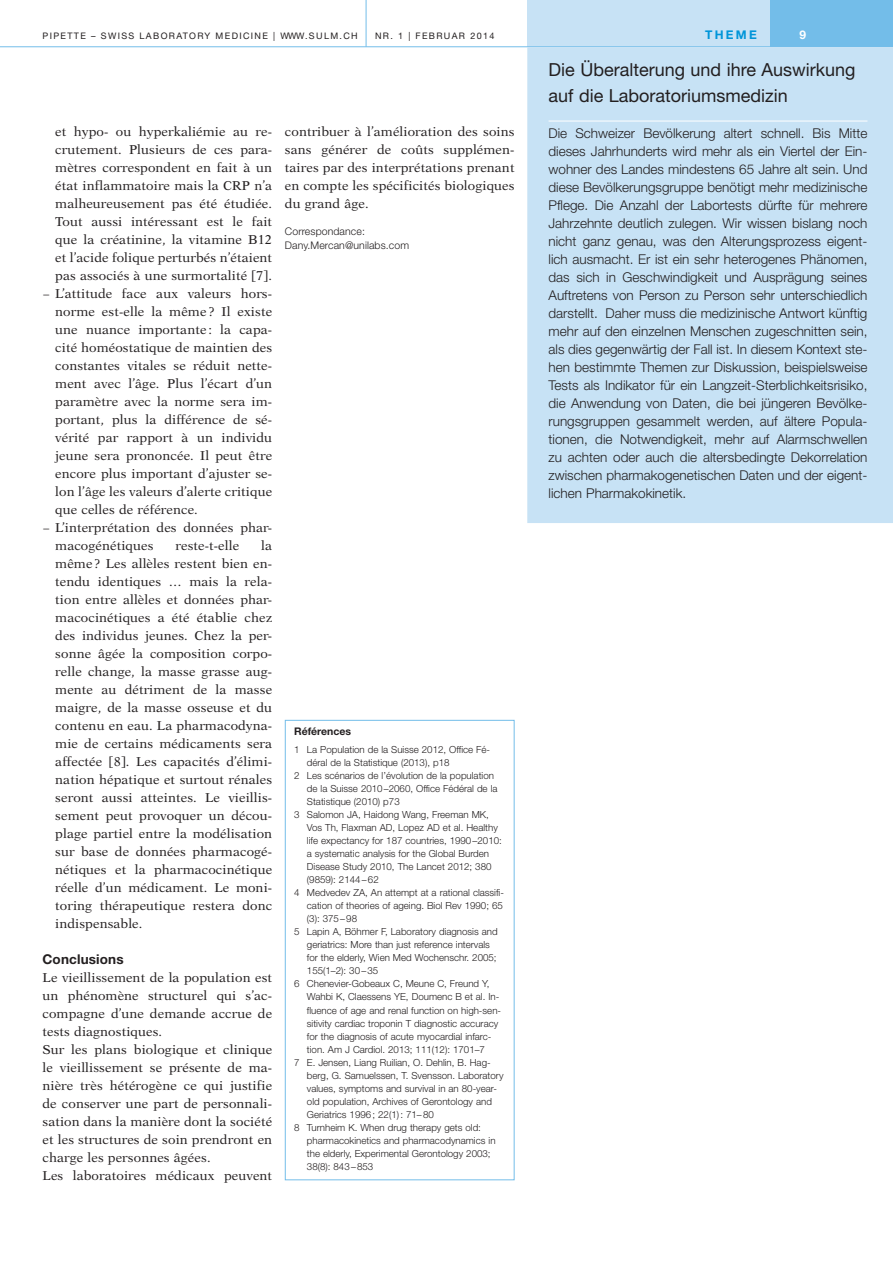
<style>
.page{position:relative;width:893px;height:1263px;background:#fff}
.page>*{position:absolute;margin:0;border:0;box-sizing:border-box;transform-origin:0 0}
.t1{font:18px/25.5px "Helvetica Neue";color:#231f20}
.t2{font:300 13.5px/18px "Helvetica Neue";color:#231f20;text-align:justify}
.t3{font:700 13.5px "Helvetica Neue";color:#231f20}
.t4{font:12.9px/18px "New Aster";letter-spacing:.01em;color:#231f20;text-align:justify}
.t5{font:700 12px "Helvetica Neue";letter-spacing:.19em;color:#0095d9}
.t6{font:700 12px "Helvetica Neue";color:#fff}
.t7{font:300 10.5px/13.5px "Helvetica Neue";letter-spacing:.01em;color:#231f20}
.t8{font:700 10.5px "Helvetica Neue";color:#231f20}
.t9{font:300 9.75px "Helvetica Neue";color:#231f20}
.t10{font:9px "Helvetica Neue";letter-spacing:.15em;color:#231f20}
</style>
<div class="page">
<div style="left:527px;top:0;width:366px;height:47px;background:#73bde9"></div>
<div style="left:527px;top:0;width:243px;height:47px;background:#c7e2f5"></div>
<hr style="left:0;top:46px;width:893px;height:1px;background:#73bde9">
<hr style="left:366px;top:0;width:1px;height:47px;background:#73bde9">
<div style="left:527px;top:47px;width:366px;height:476px;background:#c7e2f5"></div>
<div style="left:285px;top:720px;width:229px;height:460px;border:1px solid #73bde9"></div>
<p class="t10" style="left:43px;top:30px;width:317px">pipette – swiss laboratory medicine | www.sulm.ch</p>
<p class="t10" style="left:375px;top:30px;width:121px">NR. 1 | Februar 2014</p>
<p class="t5" style="left:705px;top:27px;width:53px">theme</p>
<p class="t6" style="left:799px;top:27px;width:8px">9</p>
<p class="t4" style="left:55px;top:123px;width:218px">et hypo- ou hyperkaliémie au re-</p>
<p class="t4" style="left:55px;top:141px;width:218px">crutement. Plusieurs de ces para-</p>
<p class="t4" style="left:55px;top:159px;width:218px">mètres correspondent en fait à un</p>
<p class="t4" style="left:55px;top:177px;width:218px">état inflammatoire mais la CRP n’a</p>
<p class="t4" style="left:55px;top:195px;width:218px">malheureusement pas été étudiée.</p>
<p class="t4" style="left:55px;top:213px;width:218px">Tout aussi intéressant est le fait</p>
<p class="t4" style="left:55px;top:231px;width:218px">que la créatinine, la vitamine B12</p>
<p class="t4" style="left:55px;top:249px;width:218px">et l’acide folique perturbés n’étaient</p>
<p class="t4" style="left:55px;top:267px;width:218px">pas associés à une surmortalité [7].</p>
<p class="t4" style="left:43px;top:285px;width:231px">− L’attitude face aux valeurs hors-</p>
<p class="t4" style="left:55px;top:303px;width:218px">norme est-elle la même ? Il existe</p>
<p class="t4" style="left:55px;top:321px;width:218px">une nuance importante : la capa-</p>
<p class="t4" style="left:55px;top:339px;width:218px">cité homéostatique de maintien des</p>
<p class="t4" style="left:55px;top:357px;width:218px">constantes vitales se réduit nette-</p>
<p class="t4" style="left:55px;top:375px;width:218px">ment avec l’âge. Plus l’écart d’un</p>
<p class="t4" style="left:55px;top:393px;width:218px">paramètre avec la norme sera im-</p>
<p class="t4" style="left:55px;top:411px;width:218px">portant, plus la différence de sé-</p>
<p class="t4" style="left:55px;top:429px;width:218px">vérité par rapport à un individu</p>
<p class="t4" style="left:55px;top:447px;width:218px">jeune sera prononcée. Il peut être</p>
<p class="t4" style="left:55px;top:465px;width:218px">encore plus important d’ajuster se-</p>
<p class="t4" style="left:55px;top:483px;width:218px">lon l’âge les valeurs d’alerte critique</p>
<p class="t4" style="left:55px;top:501px;width:144px">que celles de référence.</p>
<p class="t4" style="left:43px;top:519px;width:231px">− L’interprétation des données phar-</p>
<p class="t4" style="left:55px;top:537px;width:100px">macogénétiques</p>
<p class="t4" style="left:175px;top:537px;width:65px">reste-t-elle</p>
<p class="t4" style="left:55px;top:537px;width:218px;text-indent:206px">la même ? Les allèles restent bien en&shy;tendu identiques … mais la rela&shy;tion entre allèles et données phar&shy;macocinétiques a été établie chez des individus jeunes. Chez la per&shy;sonne âgée la composition corpo&shy;relle change, la masse grasse aug&shy;mente au détriment de la masse maigre, de la masse osseuse et du contenu en eau. La pharmacodyna&shy;mie de certains médicaments sera affectée [8]. Les capacités d’élimi&shy;nation hépatique et surtout rénales seront aussi atteintes. Le vieillis&shy;sement peut provoquer un décou&shy;plage partiel entre la modélisation sur base de données pharmacogé&shy;nétiques et la pharmacocinétique réelle d’un médicament. Le moni&shy;toring thérapeutique restera donc indispensable.</p>
<p class="t3" style="left:43px;top:951px;width:83px">Conclusions</p>
<p class="t4" style="left:43px;top:969px;width:231px;text-align:left">Le vieillissement de la population est un phénomène structurel qui s’ac&shy;compagne d’une demande accrue de tests diagnostiques.<br>Sur les plans biologique et clinique le vieillissement se présente de ma&shy;nière très hétérogène ce qui justifie de conserver une part de personnali&shy;sation dans la manière dont la société et les structures de soin prendront en charge les personnes âgées.<br>Les laboratoires médicaux peuvent</p>
<p class="t4" style="left:285px;top:123px;width:231px">contribuer à l’amélioration des soins sans générer de coûts supplémen&shy;taires par des interprétations prenant en compte les spécificités biologiques du grand âge.</p>
<p class="t7" style="left:285px;top:224px;width:126px">Correspondance:<br>Dany.Mercan@unilabs.com</p>
<p class="t8" style="left:294px;top:725px;width:58px">Références</p>
<p class="t9" style="left:294px;top:743px;width:198px">1 La Population de la Suisse 2012, Office Fé-</p>
<p class="t9" style="left:307px;top:756px;width:144px">déral de la Statistique (2013), p18</p>
<p class="t9" style="left:294px;top:769px;width:201px">2 Les scénarios de l’évolution de la population</p>
<p class="t9" style="left:307px;top:782px;width:192px">de la Suisse 2010–2060, Office Fédéral de la</p>
<p class="t9" style="left:307px;top:795px;width:94px">Statistique (2010) p73</p>
<p class="t9" style="left:294px;top:808px;width:196px">3 Salomon JA, Haidong Wang, Freeman MK,</p>
<p class="t9" style="left:307px;top:821px;width:192px">Vos Th, Flaxman AD, Lopez AD et al. Healthy</p>
<p class="t9" style="left:307px;top:834px;width:196px">life expectancy for 187 countries, 1990–2010:</p>
<p class="t9" style="left:307px;top:847px;width:184px">a systematic analysis for the Global Burden</p>
<p class="t9" style="left:307px;top:860px;width:186px">Disease Study 2010, The Lancet 2012; 380</p>
<p class="t9" style="left:307px;top:874px;width:73px">(9859): 2144–62</p>
<p class="t9" style="left:294px;top:887px;width:211px">4 Medvedev ZA, An attempt at a rational classifi-</p>
<p class="t9" style="left:307px;top:900px;width:198px">cation of theories of ageing. Biol Rev 1990; 65</p>
<p class="t9" style="left:307px;top:913px;width:52px">(3): 375–98</p>
<p class="t9" style="left:294px;top:926px;width:205px">5 Lapin A, Böhmer F, Laboratory diagnosis and</p>
<p class="t9" style="left:307px;top:939px;width:185px">geriatrics: More than just reference intervals</p>
<p class="t9" style="left:307px;top:952px;width:191px">for the elderly, Wien Med Wochenschr. 2005;</p>
<p class="t9" style="left:307px;top:965px;width:73px">155(1–2): 30–35</p>
<p class="t9" style="left:294px;top:978px;width:197px">6 Chenevier-Gobeaux C, Meune C, Freund Y,</p>
<p class="t9" style="left:307px;top:991px;width:194px">Wahbi K, Claessens YE, Doumenc B et al. In-</p>
<p class="t9" style="left:307px;top:1004px;width:196px">fluence of age and renal function on high-sen-</p>
<p class="t9" style="left:307px;top:1017px;width:193px">sitivity cardiac troponin T diagnostic accuracy</p>
<p class="t9" style="left:307px;top:1030px;width:186px">for the diagnosis of acute myocardial infarc-</p>
<p class="t9" style="left:307px;top:1043px;width:180px">tion. Am J Cardiol. 2013; 111(12): 1701–7</p>
<p class="t9" style="left:294px;top:1056px;width:198px">7 E. Jensen, Liang Ruilian, O. Dehlin, B. Hag-</p>
<p class="t9" style="left:307px;top:1069px;width:198px">berg, G. Samuelssen, T. Svensson. Laboratory</p>
<p class="t9" style="left:307px;top:1082px;width:192px">values, symptoms and survival in an 80-year-</p>
<p class="t9" style="left:307px;top:1095px;width:187px">old population, Archives of Gerontology and</p>
<p class="t9" style="left:307px;top:1108px;width:128px">Geriatrics 1996; 22(1): 71–80</p>
<p class="t9" style="left:294px;top:1121px;width:188px">8 Turnheim K. When drug therapy gets old:</p>
<p class="t9" style="left:307px;top:1134px;width:190px">pharmacokinetics and pharmacodynamics in</p>
<p class="t9" style="left:307px;top:1147px;width:185px">the elderly, Experimental Gerontology 2003;</p>
<p class="t9" style="left:307px;top:1161px;width:68px">38(8): 843–853</p>
<h1 class="t1" style="left:549px;top:57px;width:309px">Die Überalterung und ihre Auswirkung auf die Laboratoriumsmedizin</h1>
<p class="t2" style="left:549px;top:124px;width:320px">Die Schweizer Bevölkerung altert schnell. Bis Mitte dieses Jahrhunderts wird mehr als ein Viertel der Ein&shy;wohner des Landes mindestens 65 Jahre alt sein. Und diese Bevölkerungsgruppe benötigt mehr medizinische Pflege. Die Anzahl der Labortests dürfte für mehrere Jahrzehnte deutlich zulegen. Wir wissen bislang noch nicht ganz genau, was den Alterungsprozess eigent&shy;lich ausmacht. Er ist ein sehr heterogenes Phänomen, das sich in Geschwindigkeit und Ausprägung seines Auftretens von Person zu Person sehr unterschiedlich darstellt. Daher muss die medizinische Antwort künftig mehr auf den einzelnen Menschen zugeschnitten sein, als dies gegenwärtig der Fall ist. In diesem Kontext ste&shy;hen bestimmte Themen zur Diskussion, beispielsweise Tests als Indikator für ein Langzeit-Sterblichkeitsrisiko, die Anwendung von Daten, die bei jüngeren Bevölke&shy;rungsgruppen gesammelt werden, auf ältere Popula&shy;tionen, die Notwendigkeit, mehr auf Alarmschwellen zu achten oder auch die altersbedingte Dekorrelation zwischen pharmakogenetischen Daten und der eigent&shy;lichen Pharmakokinetik.</p>
</div>
